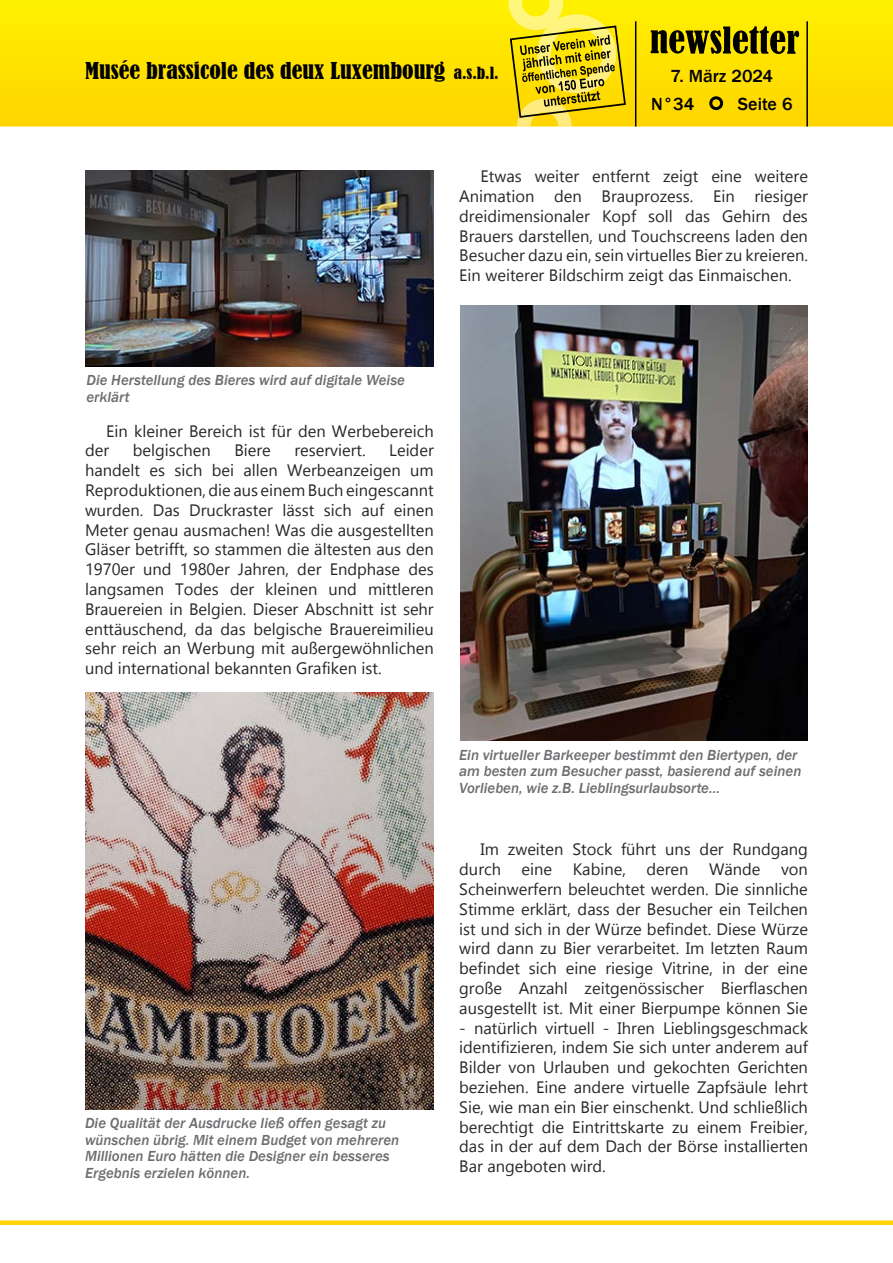
<style>
.page{position:relative;width:893px;height:1263px;background:#fff}
.page>*{position:absolute;margin:0;border:0;box-sizing:border-box;transform-origin:0 0}
.t1{font:condensed 21.75px "Bernard";color:#000;scale:1.1 1}
.t2{font:500 18px/28.5px "Franklin Gothic";color:#000}
.t3{font:16.5px/19.8px "Gadugi";color:#292829;text-align:justify}
.t4{font:italic 500 15px/16.5px "Franklin Gothic";color:#6d6e71}
.s1{font-size:15.75px;color:#ffd400}
</style>
<div class="page">
<svg style="left:0;top:0;width:893px;height:126px;background:#ffe200"></svg>
<svg style="left:651px;top:26px;width:148px;height:28px;background:#7d7100"></svg>
<div style="left:711px;top:98px;width:11px;height:11px;background:#ffd400;border-radius:50%"></div>
<div style="left:709px;top:96px;width:14px;height:14px;border:3px solid #000;border-radius:50%"></div>
<div style="left:0;top:1220px;width:893px;height:5px;background:#ffd400"></div>
<hr style="left:806px;top:21px;width:2px;height:105px;background:#000">
<svg style="left:508px;top:0;width:129px;height:126px;background:#dbc61e"></svg>
<img style="left:85px;top:170px;width:349px;height:196px">
<img style="left:461px;top:305px;width:347px;height:435px">
<img style="left:85px;top:693px;width:349px;height:416px">
<h1 class="t1" style="left:85px;top:58px;width:378px">Musée brassicole des deux Luxembourg <span class="s1">a.s.b.l.</span></h1>
<p class="t2" style="left:651px;top:62px;width:124px;text-indent:19px">7. März 2024<br>N°34</p>
<p class="t2" style="left:738px;top:90px;width:56px">Seite 6</p>
<p class="t3" style="left:459px;top:166px;width:350px;text-indent:21px">Etwas weiter entfernt zeigt eine weitere Animation den Brauprozess. Ein riesiger dreidimensionaler Kopf soll das Gehirn des Brauers darstellen, und Touchscreens laden den Besucher dazu ein, sein virtuelles Bier zu kreieren.<br>Ein weiterer Bildschirm zeigt das Einmaischen.</p>
<p class="t4" style="left:86px;top:372px;width:320px">Die Herstellung des Bieres wird auf digitale Weise erklärt</p>
<p class="t3" style="left:85px;top:421px;width:350px;text-indent:21px">Ein kleiner Bereich ist für den Werbebereich der</p>
<p class="t3" style="left:85px;top:441px;width:350px;text-indent:304px">Leider handelt es sich bei allen Werbeanzeigen um Reproduktionen, die aus einem Buch eingescannt wurden. Das Druckraster lässt sich auf einen Meter genau ausmachen! Was die ausgestellten Gläser betrifft, so stammen die ältesten aus den 1970er und 1980er Jahren, der Endphase des langsamen Todes der kleinen und mittleren Brauereien in Belgien. Dieser Abschnitt ist sehr enttäuschend, da das belgische Brauereimilieu sehr reich an Werbung mit außergewöhnlichen und international bekannten Grafiken ist.</p>
<p class="t3" style="left:133px;top:441px;width:79px">belgischen</p>
<p class="t3" style="left:234px;top:441px;width:38px">Biere</p>
<p class="t3" style="left:294px;top:441px;width:73px">reserviert.</p>
<p class="t4" style="left:85px;top:1115px;width:316px">Die Qualität der Ausdrucke ließ offen gesagt zu wünschen übrig. Mit einem Budget von mehreren Millionen Euro hätten die Designer ein besseres Ergebnis erzielen können.</p>
<p class="t4" style="left:459px;top:746px;width:344px">Ein virtueller Barkeeper bestimmt den Biertypen, der am besten zum Besucher passt, basierend auf seinen<br>Vorlieben, wie z.B. Lieblingsurlaubsorte…</p>
<p class="t3" style="left:459px;top:839px;width:350px;text-indent:21px">Im zweiten Stock führt uns der Rundgang durch eine Kabine, deren Wände von Scheinwerfern beleuchtet werden. Die sinnliche Stimme erklärt, dass der Besucher ein Teilchen ist und sich in der Würze befindet. Diese Würze wird dann zu Bier verarbeitet. Im letzten Raum befindet sich eine riesige Vitrine, in der eine große Anzahl zeitgenössischer Bierflaschen ausgestellt ist. Mit einer Bierpumpe können Sie</p>
<p class="t3" style="left:459px;top:1018px;width:350px">- natürlich virtuell - Ihren Lieblingsgeschmack identifizieren, indem Sie sich unter anderem auf Bilder von Urlauben und gekochten Gerichten beziehen. Eine andere virtuelle Zapfsäule lehrt Sie, wie man ein Bier einschenkt. Und schließlich berechtigt die Eintrittskarte zu einem Freibier, das in der auf dem Dach der Börse installierten Bar angeboten wird.</p>
</div>
